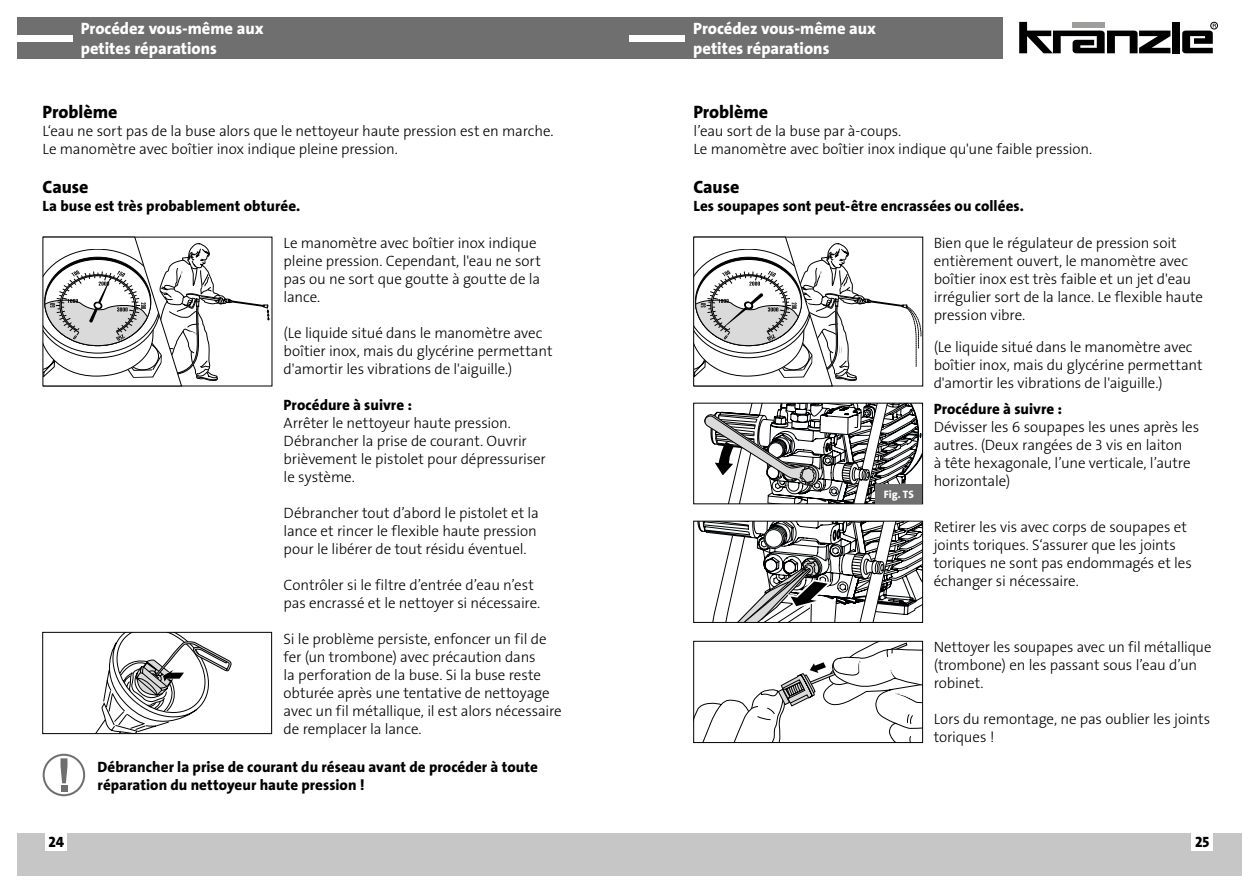
<style>
.page{position:relative;width:1259px;height:893px;background:#fff}
.page>*{position:absolute;margin:0;border:0;box-sizing:border-box;transform-origin:0 0}
.t1{font:18px "The Sans LP8 Ex Bld";color:#000}
.t2{font:16.5px/19.8px "The Sans LP8 Ex Bld";color:#fff}
.t3{font:15px/18px "The Sans LP3 Lig";letter-spacing:-.005em;color:#000}
.t4{font:15px/18px "The Sans LP8 Ex Bld";letter-spacing:.005em;color:#000}
.t5{font:10.8px "The Sans LP8 Ex Bld";color:#fff}
</style>
<div class="page">
<div style="left:629px;top:833px;width:613px;height:43px;background:#c6c6c6"></div>
<div style="left:17px;top:833px;width:612px;height:43px;background:#c6c6c6"></div>
<div style="left:1191px;top:833px;width:22px;height:18px;background:#fff"></div>
<div style="left:46px;top:833px;width:21px;height:18px;background:#fff"></div>
<div style="left:17px;top:17px;width:985px;height:41px;background:#706f6f"></div>
<div style="left:17px;top:35px;width:55px;height:6px;background:#fff"></div>
<div style="left:629px;top:35px;width:56px;height:6px;background:#fff"></div>
<svg style="left:1019px;top:22px;width:151px;height:31px"></svg>
<div style="left:1172px;top:22px;width:7px;height:31px;background:#000"></div>
<div style="left:1210px;top:22px;width:7px;height:7px;border:1px solid #000;border-radius:50%"></div>
<svg style="left:1182px;top:24px;width:34px;height:29px"></svg>
<svg style="left:42px;top:632px;width:230px;height:102px"></svg>
<svg style="left:43px;top:754px;width:42px;height:42px"></svg>
<div style="left:61px;top:785px;width:6px;height:7px;background:#706f6f"></div>
<svg style="left:42px;top:236px;width:231px;height:151px"></svg>
<svg style="left:693px;top:236px;width:230px;height:151px"></svg>
<svg style="left:693px;top:640px;width:230px;height:103px"></svg>
<svg style="left:693px;top:402px;width:230px;height:103px"></svg>
<svg style="left:693px;top:520px;width:230px;height:103px"></svg>
<div style="left:875px;top:484px;width:47px;height:19px;background:#706f6f"></div>
<p class="t2" style="left:81px;top:19px;width:184px">Procédez vous-même aux petites réparations</p>
<p class="t2" style="left:693px;top:19px;width:184px">Procédez vous-même aux petites réparations</p>
<p class="t1" style="left:43px;top:100px;width:76px">Problème</p>
<p class="t3" style="left:43px;top:122px;width:512px">L‘eau ne sort pas de la buse alors que le nettoyeur haute pression est en marche.<br>Le manomètre avec boîtier inox indique pleine pression.</p>
<p class="t1" style="left:43px;top:175px;width:47px">Cause</p>
<p class="t4" style="left:43px;top:197px;width:259px">La buse est très probablement obturée.</p>
<p class="t3" style="left:284px;top:234px;width:259px">Le manomètre avec boîtier inox indique pleine pression. Cependant, l'eau ne sort pas ou ne sort que goutte à goutte de la lance.</p>
<p class="t3" style="left:284px;top:324px;width:270px">(Le liquide situé dans le manomètre avec boîtier inox, mais du glycérine permettant d'amortir les vibrations de l'aiguille.)</p>
<p class="t4" style="left:284px;top:396px;width:130px">Procédure à suivre :</p>
<p class="t3" style="left:284px;top:414px;width:264px">Arrêter le nettoyeur haute pression.<br>Débrancher la prise de courant. Ouvrir brièvement le pistolet pour dépressuriser le système.</p>
<p class="t3" style="left:284px;top:504px;width:257px">Débrancher tout d’abord le pistolet et la lance et rincer le flexible haute pression pour le libérer de tout résidu éventuel.</p>
<p class="t3" style="left:284px;top:576px;width:258px">Contrôler si le filtre d’entrée d’eau n’est pas encrassé et le nettoyer si nécessaire.</p>
<p class="t3" style="left:284px;top:630px;width:280px">Si le problème persiste, enfoncer un fil de fer (un trombone) avec précaution dans<br>la perforation de la buse. Si la buse reste obturée après une tentative de nettoyage avec un fil métallique, il est alors nécessaire de remplacer la lance.</p>
<p class="t4" style="left:98px;top:758px;width:442px">Débrancher la prise de courant du réseau avant de procéder à toute réparation du nettoyeur haute pression !</p>
<p class="t1" style="left:693px;top:100px;width:76px">Problème</p>
<p class="t3" style="left:693px;top:122px;width:400px">l’eau sort de la buse par à-coups.<br>Le manomètre avec boîtier inox indique qu'une faible pression.</p>
<p class="t1" style="left:693px;top:175px;width:47px">Cause</p>
<p class="t4" style="left:693px;top:197px;width:332px">Les soupapes sont peut-être encrassées ou collées.</p>
<p class="t5" style="left:884px;top:487px;width:31px">Fig. TS</p>
<p class="t3" style="left:933px;top:234px;width:271px">Bien que le régulateur de pression soit entièrement ouvert, le manomètre avec boîtier inox est très faible et un jet d'eau irrégulier sort de la lance. Le flexible haute pression vibre.</p>
<p class="t3" style="left:933px;top:338px;width:270px">(Le liquide situé dans le manomètre avec boîtier inox, mais du glycérine permettant d'amortir les vibrations de l'aiguille.)</p>
<p class="t4" style="left:933px;top:400px;width:130px">Procédure à suivre :</p>
<p class="t3" style="left:933px;top:418px;width:267px">Dévisser les 6 soupapes les unes après les autres. (Deux rangées de 3 vis en laiton<br>à tête hexagonale, l’une verticale, l’autre horizontale)</p>
<p class="t3" style="left:933px;top:518px;width:260px">Retirer les vis avec corps de soupapes et joints toriques. S‘assurer que les joints toriques ne sont pas endommagés et les échanger si nécessaire.</p>
<p class="t3" style="left:933px;top:638px;width:279px">Nettoyer les soupapes avec un fil métallique (trombone) en les passant sous l’eau d’un robinet.</p>
<p class="t3" style="left:933px;top:710px;width:278px">Lors du remontage, ne pas oublier les joints toriques !</p>
<p class="t4" style="left:49px;top:833px;width:17px">24</p>
<p class="t4" style="left:1195px;top:833px;width:16px">25</p>
</div>
